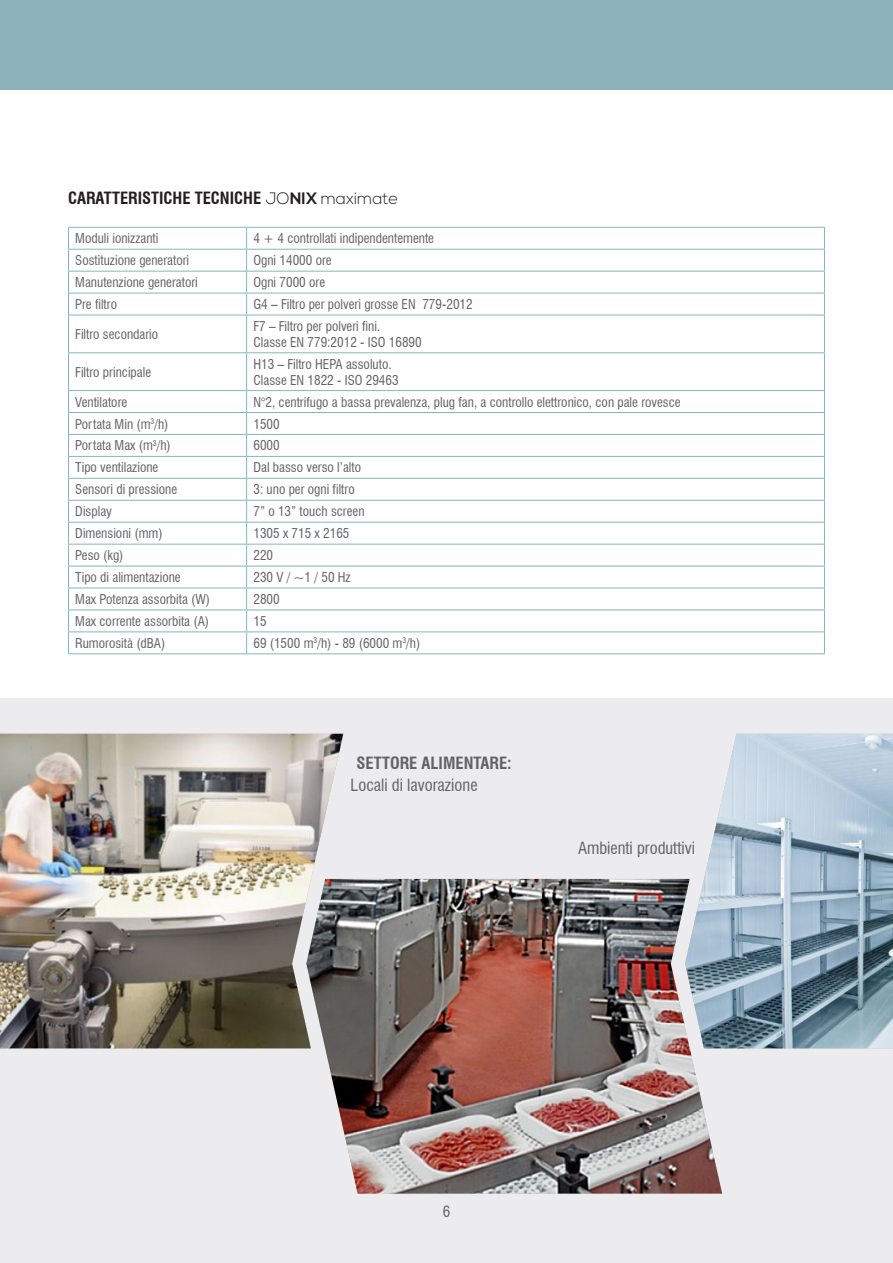
<style>
.page{position:relative;width:893px;height:1263px;background:#fff}
.page>*{position:absolute;margin:0;border:0;box-sizing:border-box;transform-origin:0 0}
.t1{font:condensed 16.5px "Swiss 721 BT";color:#636366}
.t2{font:700 condensed 16.5px "Swiss 721 BT";color:#231f20}
.t3{font:700 condensed 16.5px "Swiss 721 BT";color:#636366}
.t4{font:condensed 15px "Swiss 721 BT";color:#636366}
.t5{font:condensed 13.2px "Swiss 721 BT";color:#636366}
.s1{font-family:"Nexa";font-weight:300;font-stretch:normal}
.s2{font-family:"Nexa";font-stretch:normal}
</style>
<div class="page">
<div style="left:0;top:0;width:893px;height:89px;background:#8eb2bb"></div>
<div style="left:0;top:699px;width:893px;height:564px;background:#ececee"></div>
<img style="left:685px;top:734px;width:208px;height:314px">
<img style="left:0;top:734px;width:343px;height:314px">
<img style="left:306px;top:879px;width:416px;height:314px">
<svg style="left:69px;top:228px;width:755px;height:425px"></svg>
<hr style="left:68px;top:227px;width:179px;height:1px;background:#81b8bd">
<hr style="left:247px;top:227px;width:578px;height:1px;background:#81b8bd">
<hr style="left:68px;top:249px;width:179px;height:1px;background:#81b8bd">
<hr style="left:247px;top:249px;width:578px;height:1px;background:#81b8bd">
<hr style="left:68px;top:271px;width:179px;height:1px;background:#81b8bd">
<hr style="left:247px;top:271px;width:578px;height:1px;background:#81b8bd">
<hr style="left:68px;top:293px;width:179px;height:1px;background:#81b8bd">
<svg style="left:68px;top:228px;width:1px;height:87px"></svg>
<hr style="left:247px;top:293px;width:578px;height:1px;background:#81b8bd">
<svg style="left:246px;top:228px;width:1px;height:87px"></svg>
<svg style="left:824px;top:228px;width:1px;height:87px"></svg>
<hr style="left:68px;top:315px;width:179px;height:1px;background:#81b8bd">
<hr style="left:68px;top:315px;width:1px;height:37px;background:#81b8bd">
<hr style="left:247px;top:315px;width:578px;height:1px;background:#81b8bd">
<hr style="left:246px;top:315px;width:1px;height:37px;background:#81b8bd">
<hr style="left:824px;top:315px;width:1px;height:37px;background:#81b8bd">
<hr style="left:68px;top:352px;width:179px;height:1px;background:#81b8bd">
<hr style="left:68px;top:353px;width:1px;height:37px;background:#81b8bd">
<hr style="left:247px;top:352px;width:578px;height:1px;background:#81b8bd">
<hr style="left:246px;top:353px;width:1px;height:37px;background:#81b8bd">
<hr style="left:824px;top:353px;width:1px;height:37px;background:#81b8bd">
<hr style="left:68px;top:390px;width:179px;height:1px;background:#81b8bd">
<hr style="left:247px;top:390px;width:578px;height:1px;background:#81b8bd">
<hr style="left:68px;top:412px;width:179px;height:1px;background:#81b8bd">
<hr style="left:247px;top:412px;width:578px;height:1px;background:#81b8bd">
<hr style="left:68px;top:434px;width:179px;height:1px;background:#81b8bd">
<hr style="left:247px;top:434px;width:578px;height:1px;background:#81b8bd">
<hr style="left:68px;top:456px;width:179px;height:1px;background:#81b8bd">
<hr style="left:247px;top:456px;width:578px;height:1px;background:#81b8bd">
<hr style="left:68px;top:478px;width:179px;height:1px;background:#81b8bd">
<hr style="left:247px;top:478px;width:578px;height:1px;background:#81b8bd">
<hr style="left:68px;top:500px;width:179px;height:1px;background:#81b8bd">
<hr style="left:247px;top:500px;width:578px;height:1px;background:#81b8bd">
<hr style="left:68px;top:522px;width:179px;height:1px;background:#81b8bd">
<hr style="left:247px;top:522px;width:578px;height:1px;background:#81b8bd">
<hr style="left:68px;top:544px;width:179px;height:1px;background:#81b8bd">
<hr style="left:247px;top:544px;width:578px;height:1px;background:#81b8bd">
<hr style="left:68px;top:566px;width:179px;height:1px;background:#81b8bd">
<hr style="left:247px;top:566px;width:578px;height:1px;background:#81b8bd">
<hr style="left:68px;top:587px;width:179px;height:1px;background:#81b8bd">
<hr style="left:247px;top:587px;width:578px;height:1px;background:#81b8bd">
<hr style="left:68px;top:609px;width:179px;height:1px;background:#81b8bd">
<hr style="left:247px;top:609px;width:578px;height:1px;background:#81b8bd">
<hr style="left:68px;top:631px;width:179px;height:1px;background:#81b8bd">
<svg style="left:68px;top:391px;width:1px;height:262px"></svg>
<hr style="left:247px;top:631px;width:578px;height:1px;background:#81b8bd">
<svg style="left:246px;top:391px;width:1px;height:262px"></svg>
<svg style="left:824px;top:391px;width:1px;height:262px"></svg>
<hr style="left:68px;top:653px;width:179px;height:1px;background:#81b8bd">
<hr style="left:247px;top:653px;width:578px;height:1px;background:#81b8bd">
<p class="t2" style="left:68px;top:188px;width:332px">CARATTERISTICHE TECNICHE <span class="s1">JO</span><span class="s2">NIX</span> <span class="s1">maximate</span></p>
<p class="t5" style="left:75px;top:231px;width:85px">Moduli ionizzanti</p>
<p class="t5" style="left:253px;top:231px;width:182px">4 + 4 controllati indipendentemente</p>
<p class="t5" style="left:75px;top:252px;width:115px">Sostituzione generatori</p>
<p class="t5" style="left:253px;top:252px;width:80px">Ogni 14000 ore</p>
<p class="t5" style="left:75px;top:274px;width:124px">Manutenzione generatori</p>
<p class="t5" style="left:253px;top:274px;width:73px">Ogni 7000 ore</p>
<p class="t5" style="left:75px;top:296px;width:43px">Pre filtro</p>
<p class="t5" style="left:253px;top:296px;width:221px">G4 – Filtro per polveri grosse EN 779-2012</p>
<p class="t5" style="left:75px;top:326px;width:85px">Filtro secondario</p>
<p class="t5" style="left:253px;top:318px;width:128px">F7 – Filtro per polveri fini.</p>
<p class="t5" style="left:253px;top:334px;width:170px">Classe EN 779:2012 - ISO 16890</p>
<p class="t5" style="left:75px;top:364px;width:77px">Filtro principale</p>
<p class="t5" style="left:253px;top:356px;width:140px">H13 – Filtro HEPA assoluto.</p>
<p class="t5" style="left:253px;top:372px;width:147px">Classe EN 1822 - ISO 29463</p>
<p class="t5" style="left:75px;top:394px;width:54px">Ventilatore</p>
<p class="t5" style="left:253px;top:394px;width:429px">N°2, centrifugo a bassa prevalenza, plug fan, a controllo elettronico, con pale rovesce</p>
<p class="t5" style="left:75px;top:416px;width:95px">Portata Min (m<sup>3</sup>/h)</p>
<p class="t5" style="left:253px;top:416px;width:28px">1500</p>
<p class="t5" style="left:75px;top:438px;width:97px">Portata Max (m<sup>3</sup>/h)</p>
<p class="t5" style="left:253px;top:438px;width:28px">6000</p>
<p class="t5" style="left:75px;top:460px;width:85px">Tipo ventilazione</p>
<p class="t5" style="left:253px;top:460px;width:109px">Dal basso verso l’alto</p>
<p class="t5" style="left:75px;top:482px;width:103px">Sensori di pressione</p>
<p class="t5" style="left:253px;top:482px;width:103px">3: uno per ogni filtro</p>
<p class="t5" style="left:75px;top:503px;width:38px">Display</p>
<p class="t5" style="left:253px;top:503px;width:113px">7” o 13” touch screen</p>
<p class="t5" style="left:75px;top:525px;width:89px">Dimensioni (mm)</p>
<p class="t5" style="left:253px;top:525px;width:98px">1305 x 715 x 2165</p>
<p class="t5" style="left:75px;top:547px;width:50px">Peso (kg)</p>
<p class="t5" style="left:253px;top:547px;width:21px">220</p>
<p class="t5" style="left:75px;top:569px;width:107px">Tipo di alimentazione</p>
<p class="t5" style="left:253px;top:569px;width:99px">230 V / ~1 / 50 Hz</p>
<p class="t5" style="left:75px;top:591px;width:136px">Max Potenza assorbita (W)</p>
<p class="t5" style="left:253px;top:591px;width:28px">2800</p>
<p class="t5" style="left:75px;top:613px;width:135px">Max corrente assorbita (A)</p>
<p class="t5" style="left:253px;top:613px;width:15px">15</p>
<p class="t5" style="left:75px;top:635px;width:92px">Rumorosità (dBA)</p>
<p class="t5" style="left:253px;top:635px;width:168px">69 (1500 m<sup>3</sup>/h) - 89 (6000 m<sup>3</sup>/h)</p>
<p class="t3" style="left:357px;top:753px;width:157px">SETTORE ALIMENTARE:</p>
<p class="t1" style="left:351px;top:775px;width:129px">Locali di lavorazione</p>
<p class="t1" style="left:578px;top:838px;width:118px">Ambienti produttivi</p>
<p class="t4" style="left:443px;top:1202px;width:9px">6</p>
</div>
